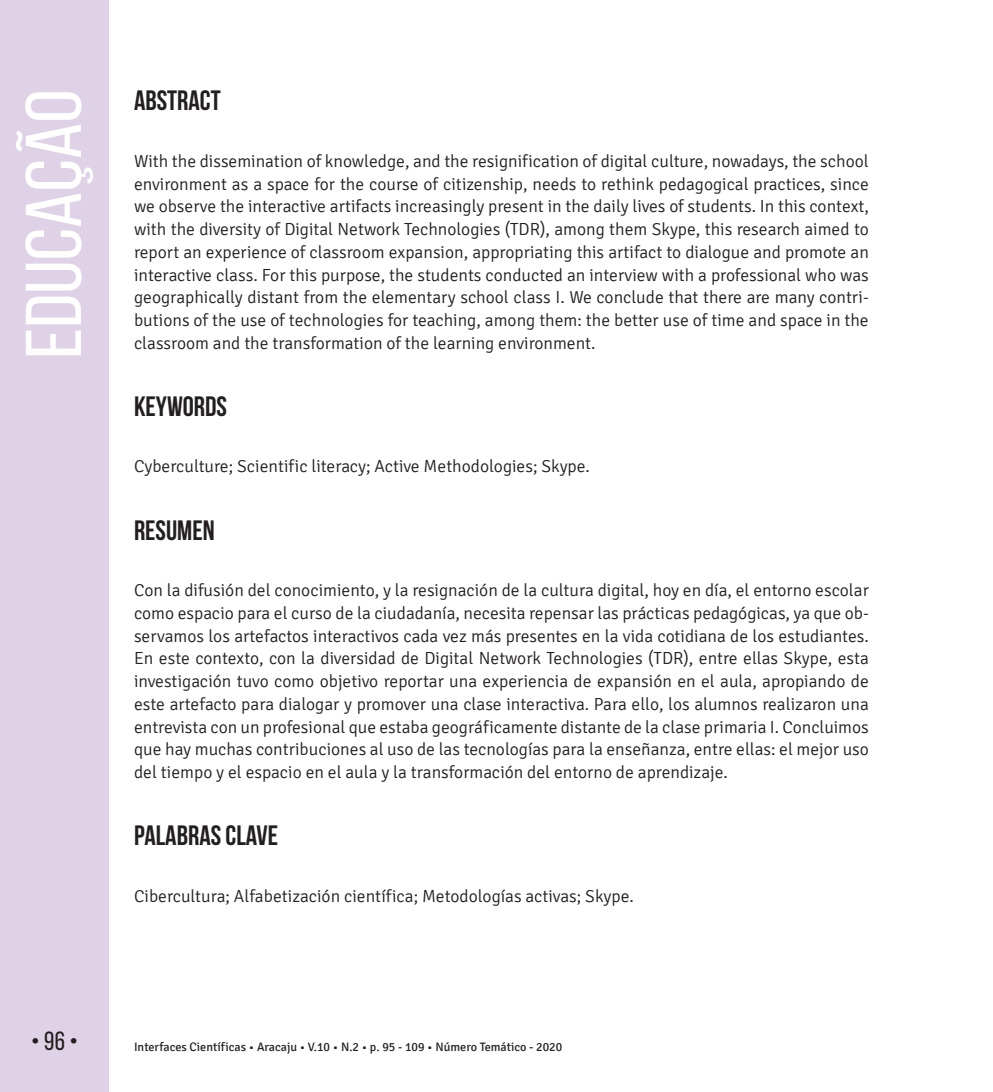
<style>
.page{position:relative;width:993px;height:1092px;background:#fff}
.page>*{position:absolute;margin:0;border:0;box-sizing:border-box;transform-origin:0 0}
.t1{font:78.75px "Bebas Neue";color:#fff;scale:1.09 1}
.Título_1{font:700 28px "Bebas Neue";color:#231f20}
.t2{font:26.25px "Bebas Neue";color:#231f20}
.TEXTO{font:300 17.5px/22.8px "Signika";color:#231f20;text-align:justify}
.t3{font:12.25px "Signika";color:#231f20}
</style>
<div class="page">
<div style="left:0;top:0;width:109px;height:1091px;background:#e0d2e6"></div>
<h1 class="t1" style="left:11px;top:358px;width:248px;rotate:-90deg">EDUCAÇÃO</h1>
<p class="Título_1" style="left:134px;top:85px;width:88px">ABSTRACT</p>
<p class="TEXTO" style="left:134px;top:150px;width:736px">With the dissemination of knowledge, and the resignification of digital culture, nowadays, the school environment as a space for the course of citizenship, needs to rethink pedagogical practices, since we observe the interactive artifacts increasingly present in the daily lives of students. In this context, with the diversity of Digital Network Technologies (TDR), among them Skype, this research aimed to report an experience of classroom expansion, appropriating this artifact to dialogue and promote an interactive class. For this purpose, the students conducted an interview with a professional who was geographically distant from the elementary school class I. We conclude that there are many contri&shy;butions of the use of technologies for teaching, among them: the better use of time and space in the classroom and the transformation of the learning environment.</p>
<p class="Título_1" style="left:134px;top:391px;width:94px">KEYWORDS</p>
<p class="TEXTO" style="left:134px;top:455px;width:457px">Cyberculture; Scientific literacy; Active Methodologies; Skype.</p>
<p class="Título_1" style="left:134px;top:514px;width:82px">RESUMEN</p>
<p class="TEXTO" style="left:134px;top:579px;width:736px">Con la difusión del conocimiento, y la resignación de la cultura digital, hoy en día, el entorno escolar como espacio para el curso de la ciudadanía, necesita repensar las prácticas pedagógicas, ya que ob&shy;servamos los artefactos interactivos cada vez más presentes en la vida cotidiana de los estudiantes.<br>En este contexto, con la diversidad de Digital Network Technologies (TDR), entre ellas Skype, esta investigación tuvo como objetivo reportar una experiencia de expansión en el aula, apropiando de este artefacto para dialogar y promover una clase interactiva. Para ello, los alumnos realizaron una entrevista con un profesional que estaba geográficamente distante de la clase primaria I. Concluimos que hay muchas contribuciones al uso de las tecnologías para la enseñanza, entre ellas: el mejor uso del tiempo y el espacio en el aula y la transformación del entorno de aprendizaje.</p>
<p class="Título_1" style="left:134px;top:820px;width:146px">PALABRAS CLAVE</p>
<p class="TEXTO" style="left:134px;top:884px;width:501px">Cibercultura; Alfabetización científica; Metodologías activas; Skype.</p>
<h3 class="t2" style="left:31px;top:1026px;width:49px">• 96 •</h3>
<p class="t3" style="left:134px;top:1040px;width:429px">Interfaces Científicas • Aracaju • V.10 • N.2 • p. 95 - 109 • Número Temático - 2020</p>
</div>
